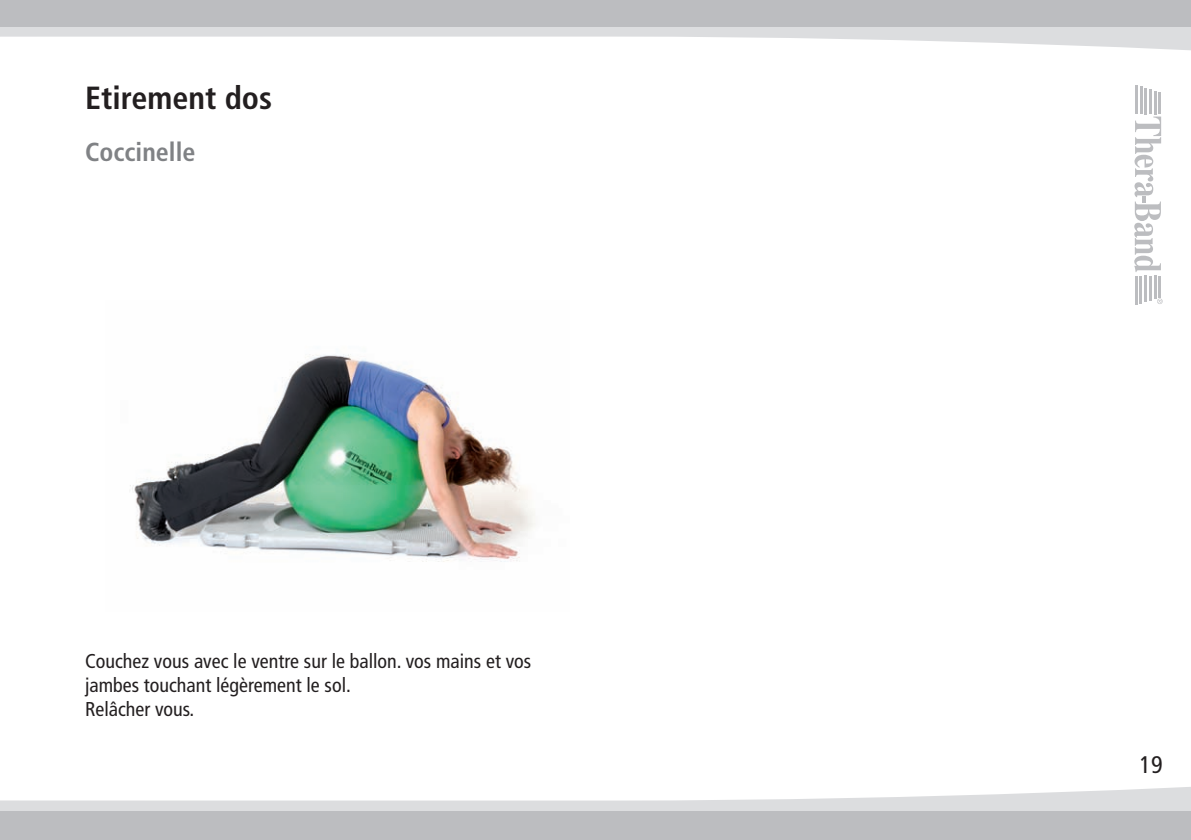
<style>
.page{position:relative;width:1191px;height:840px;background:#fff}
.page>*{position:absolute;margin:0;border:0;box-sizing:border-box;transform-origin:0 0}
.t1{font:700 condensed 32px "Frutiger";color:#231f20}
.t2{font:700 condensed 26px "Frutiger";color:#808285}
.t3{font:condensed 24px "Frutiger";color:#231f20}
.t4{font:condensed 20px/24px "Frutiger";color:#231f20}
</style>
<div class="page">
<hr style="left:1135px;top:85px;width:2px;height:29px;background:#bcbdc0">
<hr style="left:1158px;top:92px;width:3px;height:22px;background:#bcbdc0">
<hr style="left:1154px;top:91px;width:2px;height:23px;background:#bcbdc0">
<hr style="left:1149px;top:89px;width:2px;height:25px;background:#bcbdc0">
<hr style="left:1144px;top:88px;width:3px;height:26px;background:#bcbdc0">
<hr style="left:1139px;top:86px;width:3px;height:28px;background:#bcbdc0">
<hr style="left:1134px;top:276px;width:3px;height:28px;background:#bcbdc0">
<hr style="left:1158px;top:276px;width:3px;height:21px;background:#bcbdc0">
<hr style="left:1153px;top:276px;width:3px;height:23px;background:#bcbdc0">
<hr style="left:1149px;top:276px;width:2px;height:24px;background:#bcbdc0">
<hr style="left:1144px;top:276px;width:3px;height:26px;background:#bcbdc0">
<hr style="left:1139px;top:276px;width:3px;height:27px;background:#bcbdc0">
<svg style="left:1157px;top:298px;width:5px;height:6px"></svg>
<svg style="left:1134px;top:116px;width:27px;height:156px"></svg>
<svg style="left:0;top:787px;width:1191px;height:24px;fill:#dcdddf"></svg>
<svg style="left:0;top:26px;width:1191px;height:25px"></svg>
<div style="left:0;top:811px;width:1191px;height:28px;background:#bcbdc0"></div>
<div style="left:0;top:0;width:1191px;height:26px;background:#bcbdc0"></div>
<img style="left:130px;top:354px;width:405px;height:208px">
<h1 class="t1" style="left:85px;top:85px;width:189px">Etirement dos</h1>
<h2 class="t2" style="left:85px;top:142px;width:112px">Coccinelle</h2>
<p class="t4" style="left:85px;top:650px;width:448px">Couchez vous avec le ventre sur le ballon. vos mains et vos jambes touchant légèrement le sol.<br>Relâcher vous.</p>
<p class="t3" style="left:1139px;top:754px;width:25px">19</p>
</div>
